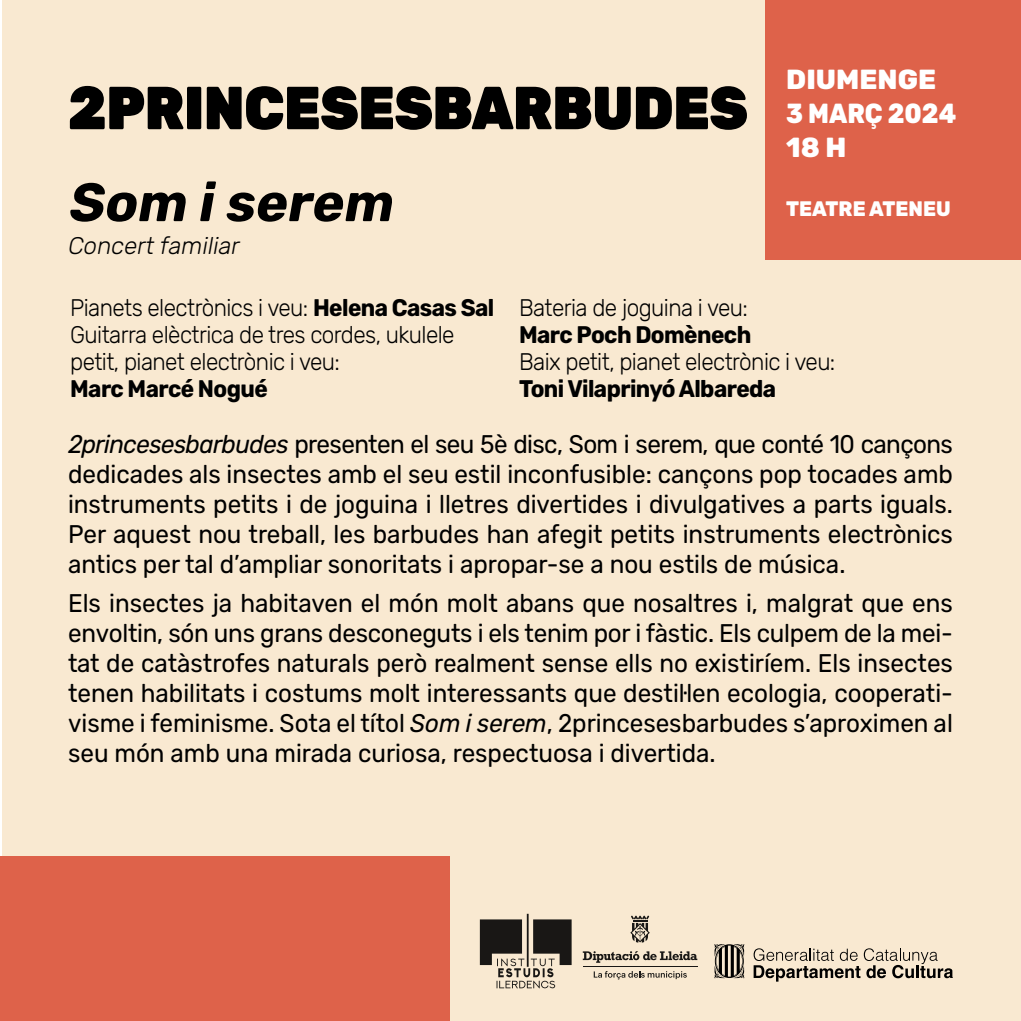
<style>
.page{position:relative;width:1021px;height:1021px;background:#fff}
.page>*{position:absolute;margin:0;border:0;box-sizing:border-box;transform-origin:0 0}
.t1{font:900 60.6px "Rubik";letter-spacing:-.01em;color:#000;scale:.91 1}
.t2{font:italic 700 54px "Rubik";color:#000}
.t3{font:800 27.6px/34.2px "Rubik";color:#fff}
.t4{font:25.5px/30px "Rubik";color:#000;text-align:justify;scale:.95 1}
.t5{font:300 24px/27px "Rubik";letter-spacing:-.025em;color:#000;scale:.94 1}
.t6{font:700 24px "Rubik";letter-spacing:-.025em;color:#000;scale:.94 1}
.t7{font:italic 300 24px "Rubik";color:#000}
.t8{font:800 21px "Rubik";color:#fff;scale:.95 1}
.s1{font-weight:700}
.s2{font-style:italic}
</style>
<div class="page">
<div style="left:2px;top:0;width:1018px;height:1020px;background:#f9e9d1"></div>
<div style="left:765px;top:0;width:255px;height:259px;background:#de624a"></div>
<div style="left:0;top:856px;width:450px;height:164px;background:#de624a"></div>
<svg style="left:714px;top:944px;width:30px;height:34px"></svg>
<svg style="left:753px;top:948px;width:199px;height:33px"></svg>
<hr style="left:527px;top:913px;width:1px;height:53px;background:#000">
<svg style="left:480px;top:919px;width:91px;height:69px"></svg>
<hr style="left:582px;top:966px;width:115px;height:1px;background:#000">
<svg style="left:582px;top:951px;width:115px;height:11px"></svg>
<svg style="left:630px;top:915px;width:19px;height:28px"></svg>
<svg style="left:593px;top:971px;width:93px;height:8px"></svg>
<h1 class="t1" style="left:68px;top:74px;width:748px">2PRINCESESBARBUDES</h1>
<h2 class="t2" style="left:67px;top:172px;width:337px">Som iserem</h2>
<p class="t7" style="left:67px;top:232px;width:178px">Concertfamiliar</p>
<p class="t3" style="left:786px;top:63px;width:172px">DIUMENGE<br>3 MARÇ 2024<br>18 H</p>
<p class="t8" style="left:786px;top:197px;width:175px">TEATRE ATENEU</p>
<p class="t5" style="left:70px;top:295px;width:452px">Pianets electrònics i veu: <span class="s1">Helena Casas Sal<br></span>Guitarra elèctrica de tres cordes, ukulele petit, pianet electrònic i veu:</p>
<p class="t6" style="left:70px;top:376px;width:212px">Marc Marcé Nogué</p>
<p class="t5" style="left:519px;top:295px;width:245px">Bateria de joguina i veu:</p>
<p class="t6" style="left:519px;top:322px;width:249px">Marc Poch Domènech</p>
<p class="t5" style="left:519px;top:349px;width:338px">Baix petit, pianet electrònic i veu:</p>
<p class="t6" style="left:519px;top:376px;width:275px">Toni Vilaprinyó Albareda</p>
<p class="t4" style="left:68px;top:430px;width:933px"><span class="s2">2princesesbarbudes</span> presenten el seu 5è disc, Som i serem, que conté 10 cançons dedicades als insectes amb el seu estil inconfusible: cançons pop tocades amb instruments petits i de joguina i lletres divertides i divulgatives a parts iguals.<br>Per aquest nou treball, les barbudes han afegit petits instruments electrònics antics per tal d’ampliar sonoritats i apropar-se a nou estils de música.</p>
<p class="t4" style="left:68px;top:588px;width:932px">Els insectes ja habitaven el món molt abans que nosaltres i, malgrat que ens envoltin, són uns grans desconeguts i els tenim por i fàstic. Els culpem de la mei&shy;tat de catàstrofes naturals però realment sense ells no existiríem. Els insectes tenen habilitats i costums molt interessants que destil·len ecologia, cooperati&shy;visme i feminisme. Sota el títol <span class="s2">Som i serem</span>, 2princesesbarbudes s’aproximen al seu món amb una mirada curiosa, respectuosa i divertida.</p>
</div>
